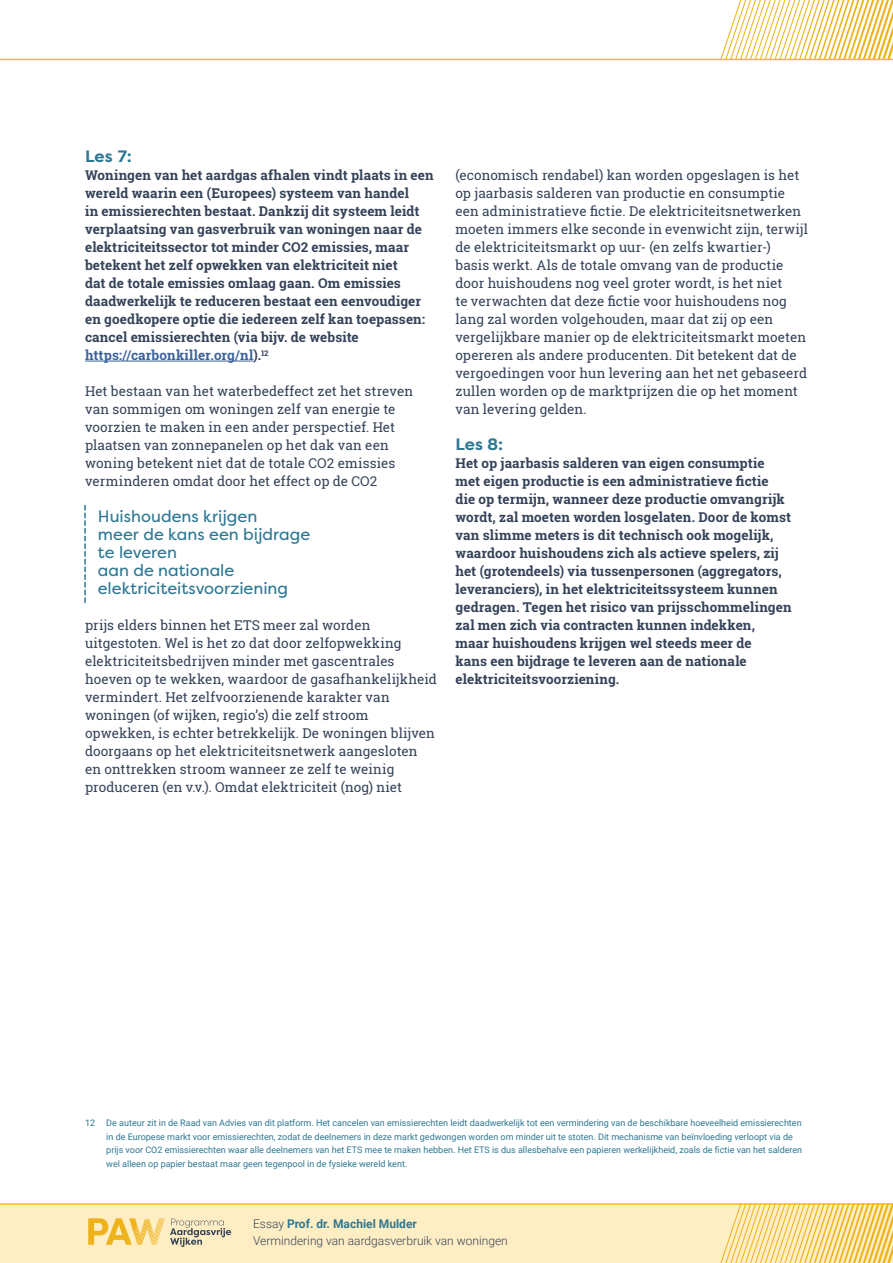
<style>
.page{position:relative;width:893px;height:1263px;background:#fff}
.page>*{position:absolute;margin:0;border:0;box-sizing:border-box;transform-origin:0 0}
.t1{font:16.5px/18px "Filson Pro";color:#2e7893}
.t2{font:700 16.5px "Filson Pro";color:#2e7893}
.t3{font:13.5px/18px "Roboto Slab";letter-spacing:.005em;color:#344258}
.t4{font:700 13.5px/18px "Roboto Slab";letter-spacing:.005em;color:#344258}
.t5{font:300 12px/16.5px "Roboto";color:#344258}
.t6{font:9px/13.5px "Roboto";color:#2e7893}
.s1{color:#3b629b}
.s2{font-weight:700;color:#2e7893}
</style>
<div class="page">
<div style="left:0;top:1204px;width:893px;height:59px;background:#ffeec4"></div>
<svg style="left:720px;top:1205px;width:173px;height:58px"></svg>
<hr style="left:0;top:1203px;width:893px;height:2px;background:#faba17">
<svg style="left:715px;top:0;width:178px;height:59px"></svg>
<hr style="left:0;top:59px;width:893px;height:1px;background:#faba17">
<hr style="left:85px;top:361px;width:168px;height:1px;background:#3b629b">
<svg style="left:84px;top:505px;width:2px;height:97px"></svg>
<svg style="left:88px;top:1218px;width:143px;height:29px"></svg>
<p class="t2" style="left:85px;top:146px;width:49px">Les 7:</p>
<p class="t4" style="left:85px;top:166px;width:350px">Woningen van het aardgas afhalen vindt plaats in een wereld waarin een (Europees) systeem van handel<br>in emissierechten bestaat. Dankzij dit systeem leidt verplaatsing van gasverbruik van woningen naar de elektriciteitssector tot minder CO2 emissies, maar betekent het zelf opwekken van elektriciteit niet<br>dat de totale emissies omlaag gaan. Om emissies daadwerkelijk te reduceren bestaat een eenvoudiger en goedkopere optie die iedereen zelf kan toepassen: cancel emissierechten (via bijv. de website <span class="s1">https://carbonkiller.org/nl</span>).<sup>12</sup></p>
<p class="t3" style="left:85px;top:382px;width:330px">Het bestaan van het waterbedeffect zet het streven van sommigen om woningen zelf van energie te voorzien te maken in een ander perspectief. Het plaatsen van zonnepanelen op het dak van een woning betekent niet dat de totale CO2 emissies verminderen omdat door het effect op de CO2</p>
<p class="t1" style="left:98px;top:507px;width:214px">Huishoudens krijgen<br>meer de kans een bijdrage te leveren<br>aan de nationale elektriciteitsvoorziening</p>
<p class="t3" style="left:85px;top:616px;width:353px">prijs elders binnen het ETS meer zal worden uitgestoten. Wel is het zo dat door zelfopwekking elektriciteitsbedrijven minder met gascentrales hoeven op te wekken, waardoor de gasafhankelijkheid vermindert. Het zelfvoorzienende karakter van woningen (of wijken, regio’s) die zelf stroom opwekken, is echter betrekkelijk. De woningen blijven doorgaans op het elektriciteitsnetwerk aangesloten en onttrekken stroom wanneer ze zelf te weinig produceren (en v.v.). Omdat elektriciteit (nog) niet</p>
<p class="t3" style="left:455px;top:166px;width:354px">(economisch rendabel) kan worden opgeslagen is het op jaarbasis salderen van productie en consumptie een administratieve fictie. De elektriciteitsnetwerken moeten immers elke seconde in evenwicht zijn, terwijl de elektriciteitsmarkt op uur- (en zelfs kwartier-) basis werkt. Als de totale omvang van de productie door huishoudens nog veel groter wordt, is het niet<br>te verwachten dat deze fictie voor huishoudens nog lang zal worden volgehouden, maar dat zij op een vergelijkbare manier op de elektriciteitsmarkt moeten opereren als andere producenten. Dit betekent dat de vergoedingen voor hun levering aan het net gebaseerd zullen worden op de marktprijzen die op het moment van levering gelden.</p>
<p class="t2" style="left:455px;top:434px;width:49px">Les 8:</p>
<p class="t4" style="left:455px;top:454px;width:338px">Het op jaarbasis salderen van eigen consumptie met eigen productie is een administratieve fictie die op termijn, wanneer deze productie omvangrijk wordt, zal moeten worden losgelaten. Door de komst van slimme meters is dit technisch ook mogelijk, waardoor huishoudens zich als actieve spelers, zij het (grotendeels) via tussenpersonen (aggregators, leveranciers), in het elektriciteitssysteem kunnen gedragen. Tegen het risico van prijsschommelingen zal men zich via contracten kunnen indekken, maar huishoudens krijgen wel steeds meer de<br>kans een bijdrage te leveren aan de nationale elektriciteitsvoorziening.</p>
<p class="t6" style="left:106px;top:1116px;width:697px;text-indent:-21px">12 De auteur zit in de Raad van Advies van dit platform. Het cancelen van emissierechten leidt daadwerkelijk tot een vermindering van de beschikbare hoeveelheid emissierechten in de Europese markt voor emissierechten, zodat de deelnemers in deze markt gedwongen worden om minder uit te stoten. Dit mechanisme van beïnvloeding verloopt via de prijs voor CO2 emissierechten waar alle deelnemers van het ETS mee te maken hebben. Het ETS is dus allesbehalve een papieren werkelijkheid, zoals de fictie van het salderen wel alleen op papier bestaat maar geen tegenpool in de fysieke wereld kent.</p>
<p class="t5" style="left:253px;top:1215px;width:256px">Essay <span class="s2">Prof. dr. Machiel Mulder<br></span>Vermindering van aardgasverbruik van woningen</p>
</div>
